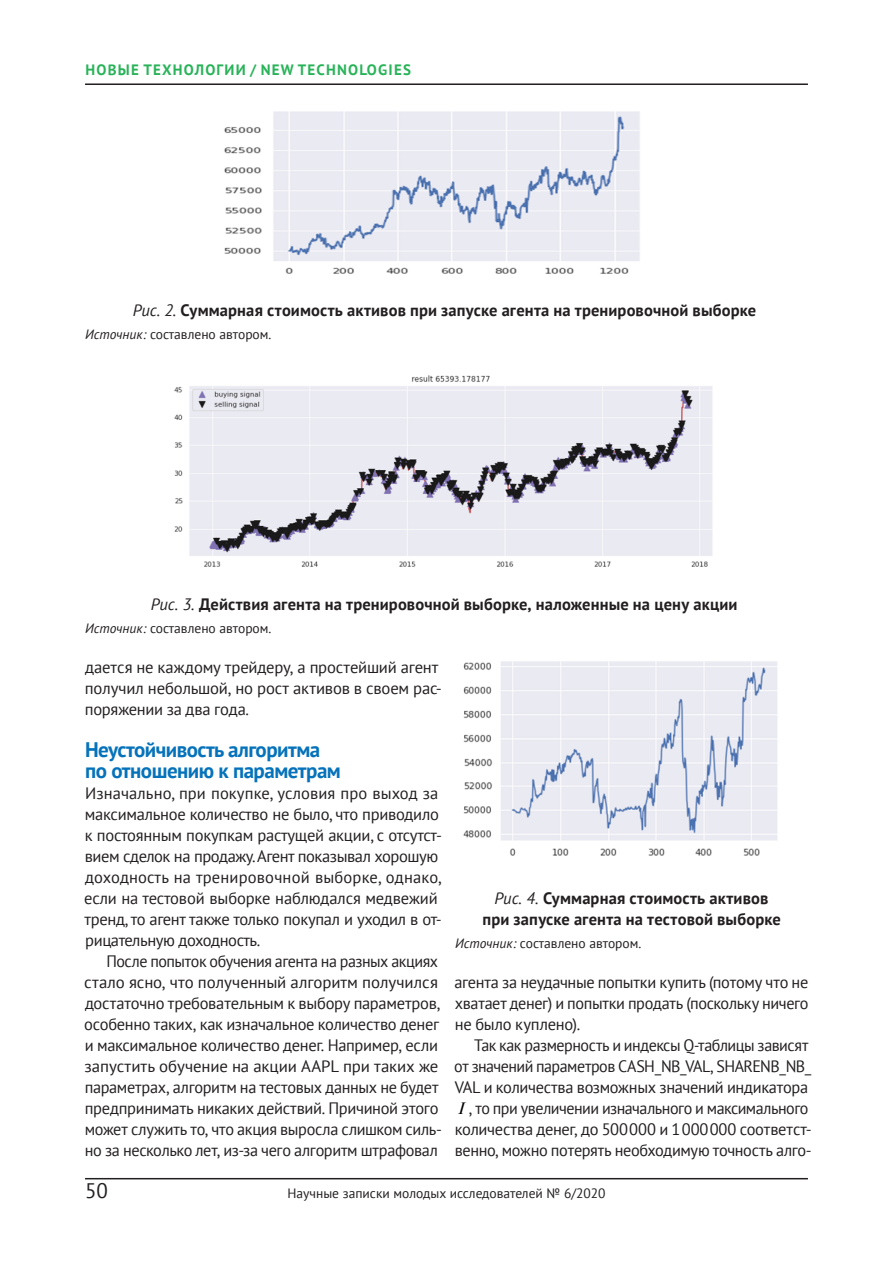
<style>
.page{position:relative;width:893px;height:1263px;background:#fff}
.page>*{position:absolute;margin:0;border:0;box-sizing:border-box;transform-origin:0 0}
.t1{font:700 21px/21px "PT Sans";letter-spacing:-.025em;color:#0572ba}
.t2{font:21px "PT Sans";color:#231f20}
.t3{font:16.5px/21px "PT Sans";letter-spacing:-.02em;color:#231f20}
.t4{font:700 16.5px/21px "PT Sans";letter-spacing:.01em;color:#231f20;text-align:center}
.t5{font:700 15px "PT Sans";letter-spacing:.08em;color:#29b359}
.t6{font:13.5px "PT Sans";color:#231f20}
.s1{font-weight:400;font-style:italic}
.s2{font-style:italic}
.s3{font-family:"Newton C";font-style:italic;color:#000}
</style>
<div class="page">
<hr style="left:85px;top:1178px;width:723px;height:1px;background:#231f20">
<hr style="left:85px;top:83px;width:723px;height:2px;background:#231f20">
<img style="left:224px;top:111px;width:416px;height:163px">
<img style="left:174px;top:375px;width:539px;height:192px">
<img style="left:463px;top:661px;width:314px;height:195px">
<p class="t5" style="left:86px;top:60px;width:79px">НОВЫЕ ТЕХНОЛО</p>
<p class="t5" style="left:217px;top:60px;width:196px">ГИИ / NEW TECHNOLOGIES</p>
<p class="t4" style="left:133px;top:300px;width:625px"><span class="s1">Рис. 2.</span> Суммарная стоимость активов при запуске агента на тренировочной выборке</p>
<p class="t6" style="left:85px;top:326px;width:188px"><span class="s2">Источник:</span> составлено автором.</p>
<p class="t4" style="left:151px;top:594px;width:588px"><span class="s1">Рис. 3.</span> Действия агента на тренировочной выборке, наложенные на цену акции</p>
<p class="t6" style="left:85px;top:620px;width:188px"><span class="s2">Источник:</span> составлено автором.</p>
<p class="t3" style="left:85px;top:657px;width:359px">дается не каждому трейдеру, а простейший агент получил небольшой, но рост активов в своем рас&shy;поряжении за два года.</p>
<p class="t1" style="left:85px;top:739px;width:257px">Неустойчивость алгоритма по отношению к параметрам</p>
<p class="t3" style="left:84px;top:783px;width:359px">Изначально, при покупке, условия про выход за максимальное количество не было, что приводило к постоянным покупкам растущей акции, с отсутст&shy;вием сделок на продажу. Агент показывал хорошую доходность на тренировочной выборке, однако, если на тестовой выборке наблюдался медвежий тренд, то агент также только покупал и уходил в от&shy;рицательную доходность.</p>
<p class="t3" style="left:84px;top:951px;width:359px;text-indent:22px">После попыток обучения агента на разных акциях стало ясно, что полученный алгоритм получился достаточно требовательным к выбору параметров, особенно таких, как изначальное количество денег и максимальное количество денег. Например, если запустить обучение на акции AAPL при таких же параметрах, алгоритм на тестовых данных не будет предпринимать никаких действий. Причиной этого может служить то, что акция выросла слишком силь&shy;но за несколько лет, из-за чего алгоритм штрафовал</p>
<p class="t4" style="left:483px;top:888px;width:300px"><span class="s1">Рис. 4.</span> Суммарная стоимость активов при запуске агента на тестовой выборке</p>
<p class="t6" style="left:455px;top:935px;width:188px"><span class="s2">Источник:</span> составлено автором.</p>
<p class="t3" style="left:454px;top:972px;width:356px;text-align:justify">агента за неудачные попытки купить (потому что не хватает денег) и попытки продать (поскольку ничего не было куплено).</p>
<p class="t3" style="left:454px;top:1035px;width:359px;text-indent:20px">Так как размерность и индексы Q<span class="s2">-</span>таблицы зависят от значений параметров CASH_NB_VAL, SHARENB_NB_ VAL и количества возможных значений индикатора <span class="s3">I</span> , то при увеличении изначального и максимального количества денег, до 500000 и 1000000 соответст&shy;венно, можно потерять необходимую точность алго-</p>
<p class="t2" style="left:85px;top:1177px;width:24px">50</p>
<p class="t6" style="left:287px;top:1185px;width:320px">Научные записки молодых исследователей № 6/2020</p>
</div>
